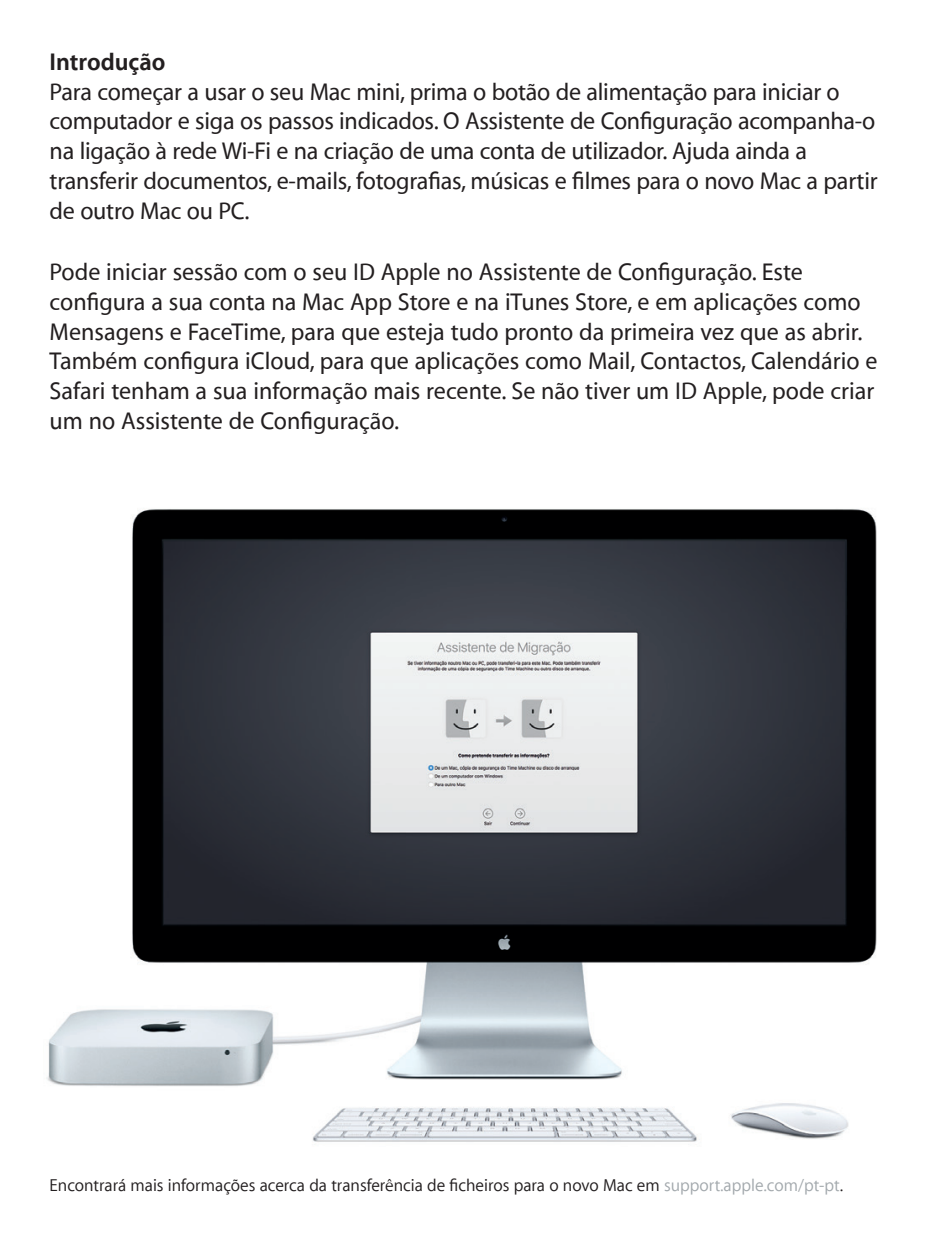
<style>
.page{position:relative;width:943px;height:1241px;background:#fff}
.page>*{position:absolute;margin:0;border:0;box-sizing:border-box;transform-origin:0 0}
.BodyRegular{font:500 24.5px/29.8px "Myriad Set Pro";letter-spacing:-.005em;color:#231f20}
.Head{font:700 24.5px "Myriad Set Pro";color:#231f20}
.Copyright{font:17.5px "Myriad Set Pro Text";color:#231f20}
.s1{color:#a3a9ad}
</style>
<div class="page">
<img style="left:46px;top:509px;width:831px;height:633px">
<p class="Head" style="left:50px;top:43px;width:117px">Introdução</p>
<p class="BodyRegular" style="left:50px;top:75px;width:829px">Para começar a usar o seu Mac mini, prima o botão de alimentação para iniciar o computador e siga os passos indicados. O Assistente de Configuração acompanha-o na ligação à rede Wi-Fi e na criação de uma conta de utilizador. Ajuda ainda a transferir documentos, e-mails, fotografias, músicas e filmes para o novo Mac a partir de outro Mac ou PC.</p>
<p class="BodyRegular" style="left:50px;top:256px;width:829px">Pode iniciar sessão com o seu ID Apple no Assistente de Configuração. Este configura a sua conta na Mac App Store e na iTunes Store, e em aplicações como Mensagens e FaceTime, para que esteja tudo pronto da primeira vez que as abrir.<br>Também configura iCloud, para que aplicações como Mail, Contactos, Calendário e Safari tenham a sua informação mais recente. Se não tiver um ID Apple, pode criar um no Assistente de Configuração.</p>
<p class="Copyright" style="left:50px;top:1171px;width:795px">Encontrará mais informações acerca da transferência de ficheiros para o novo Mac em <span class="s1">support.apple.com/pt-pt</span>.</p>
</div>
